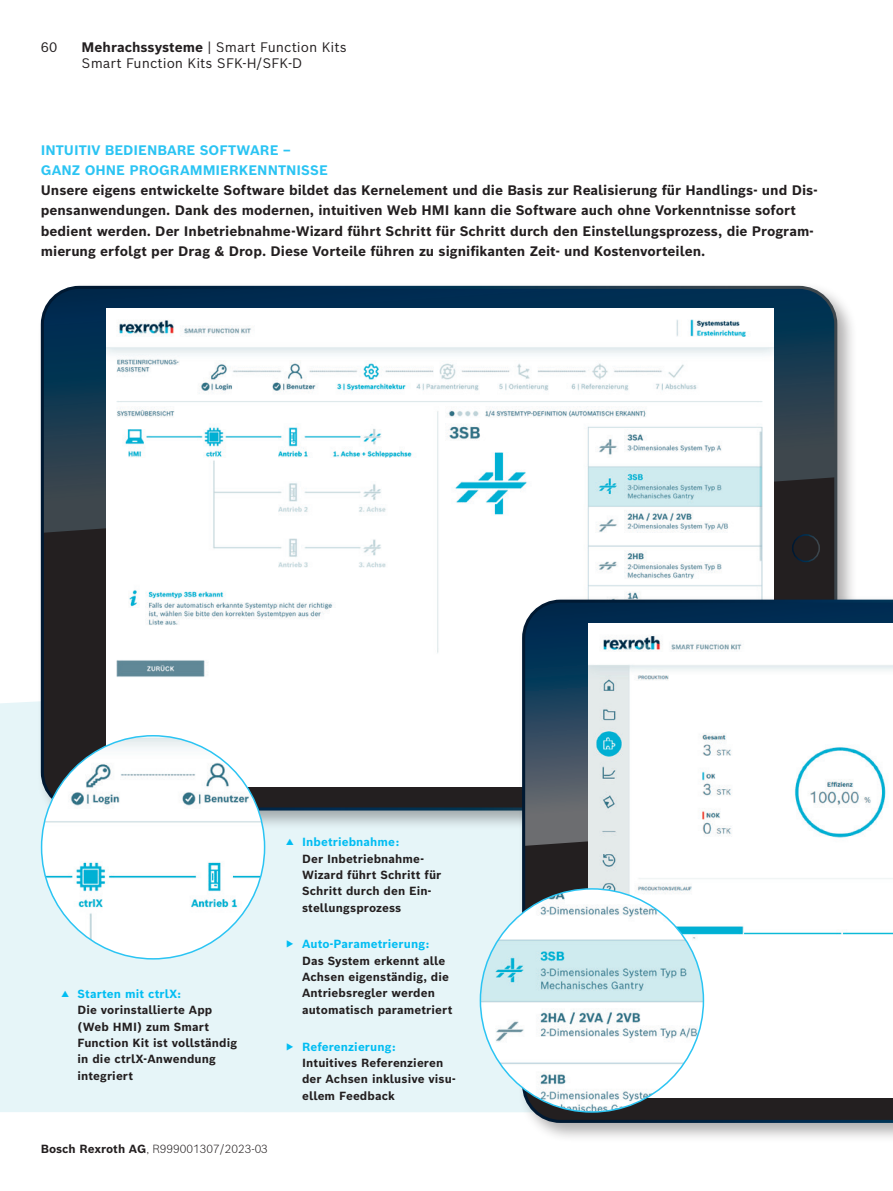
<style>
.page{position:relative;width:893px;height:1191px;background:#fff}
.page>*{position:absolute;margin:0;border:0;box-sizing:border-box;transform-origin:0 0}
.t1{font:700 13.5px/20.4px "Bosch Sans";color:#231f20}
.t2{font:13.5px/16.4px "Bosch Sans";color:#231f20}
.t3{font:700 13.5px/20.4px "Bosch Sans";color:#2bc4f3}
.t4{font:700 11.55px/16.4px "Bosch Sans";letter-spacing:.01em;color:#231f20}
.t5{font:700 11.55px "Bosch Sans";letter-spacing:.01em;color:#01bdf2}
.t6{font:300 11.55px "Bosch Sans";color:#231f20}
.s1{font-weight:700}
</style>
<div class="page">
<div style="left:0;top:701px;width:518px;height:411px;background:#e6f5f8"></div>
<div style="left:36px;top:281px;width:821px;height:549px;background:#231f20;opacity:.35"></div>
<div style="left:42px;top:287px;width:794px;height:522px;background:#231f20;border-radius:37px"></div>
<svg style="left:42px;top:287px;width:794px;height:246px;background:#19384f"></svg>
<div style="left:792px;top:534px;width:28px;height:28px;border:2px solid #fff;border-radius:50%"></div>
<div style="left:107px;top:308px;width:666px;height:478px;background:#fff"></div>
<img style="left:107px;top:319px;width:666px;height:358px">
<img style="left:42px;top:735px;width:223px;height:223px;border-radius:112px">
<div style="left:518px;top:595px;width:375px;height:548px;background:#231f20;opacity:.35"></div>
<svg style="left:522px;top:599px;width:371px;height:524px;background:#273c4e"></svg>
<div style="left:589px;top:623px;width:304px;height:474px;background:#fff"></div>
<img style="left:589px;top:635px;width:304px;height:361px">
<img style="left:480px;top:889px;width:223px;height:223px;border-radius:112px">
<p class="t2" style="left:41px;top:38px;width:18px">60</p>
<p class="t2" style="left:82px;top:38px;width:267px"><span class="s1">Mehrachssysteme</span> | Smart Function Kits<br>Smart Function Kits SFK-H/SFK-D</p>
<p class="t3" style="left:41px;top:139px;width:289px">INTUITIV BEDIENBARE SOFTWARE –<br>GANZ OHNE PROGRAMMIERKENNTNISSE</p>
<p class="t1" style="left:41px;top:179px;width:778px">Unsere eigens entwickelte Software bildet das Kernelement und die Basis zur Realisierung für Handlings- und Dis&shy;pensanwendungen. Dank des modernen, intuitiven Web HMI kann die Software auch ohne Vorkenntnisse sofort bedient werden. Der Inbetriebnahme-Wizard führt Schritt für Schritt durch den Einstellungsprozess, die Program&shy;mierung erfolgt per Drag &amp; Drop. Diese Vorteile führen zu signifikanten Zeit- und Kostenvorteilen.</p>
<p class="t5" style="left:61px;top:986px;width:121px">▲ Starten mit ctrlX:</p>
<p class="t4" style="left:78px;top:1001px;width:161px">Die vorinstallierte App (Web HMI) zum Smart<br>Function Kit ist vollständig in die ctrlX-Anwendung integriert</p>
<p class="t6" style="left:41px;top:1140px;width:229px"><span class="s1">Bosch Rexroth AG</span>, R999001307/2023-03</p>
<p class="t5" style="left:286px;top:834px;width:115px">▲ Inbetriebnahme:</p>
<p class="t4" style="left:302px;top:850px;width:141px">Der Inbetriebnahme-<br>Wizard führt Schritt für<br>Schritt durch den Ein&shy;stellungsprozess</p>
<p class="t5" style="left:286px;top:936px;width:145px">▶ Auto-Parametrierung:</p>
<p class="t4" style="left:302px;top:952px;width:152px">Das System erkennt alle<br>Achsen eigenständig, die<br>Antriebsregler werden automatisch parametriert</p>
<p class="t5" style="left:286px;top:1038px;width:111px">▶ Referenzierung:</p>
<p class="t4" style="left:302px;top:1054px;width:155px">Intuitives Referenzieren der Achsen inklusive visu&shy;ellem Feedback</p>
</div>
